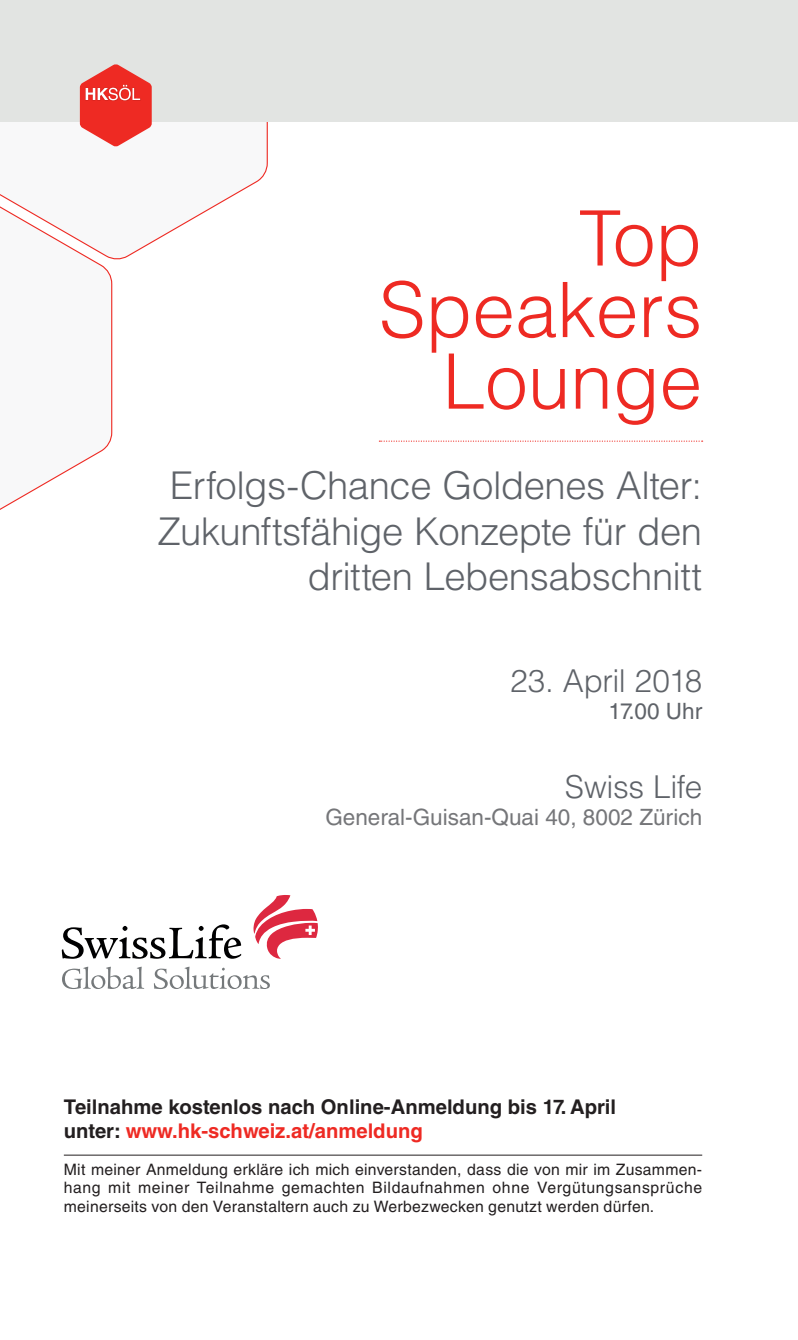
<style>
.page{position:relative;width:798px;height:1340px;background:#fff}
.page>*{position:absolute;margin:0;border:0;box-sizing:border-box;transform-origin:0 0}
.t1{font:300 76.5px/71.5px "Helvetica LT Std";color:#ee2a23;text-align:right}
.t2{font:300 38.25px/45.9px "Helvetica LT Std";letter-spacing:-.015em;color:#5f6369;text-align:right}
.t3{font:300 31.5px "Helvetica LT Std";letter-spacing:-.015em;color:#5f6369}
.t4{font:22.5px "Helvetica LT Std";color:#757679}
.t5{font:22.5px "Helvetica LT Std";color:#5f6369}
.t6{font:700 20.25px/24.3px "Helvetica LT Std";color:#231f20}
.t7{font:15.75px/18.9px "Helvetica LT Std";letter-spacing:.015em;color:#231f20;text-align:justify}
.s1{color:#ee2a23}
</style>
<div class="page">
<svg style="left:0;top:261px;width:113px;height:249px"></svg>
<svg style="left:0;top:121px;width:268px;height:140px"></svg>
<hr style="left:64px;top:1154px;width:638px;height:1px;background:#231f20">
<div style="left:0;top:0;width:797px;height:121px;background:#e2e4e2"></div>
<svg style="left:80px;top:64px;width:72px;height:83px"></svg>
<svg style="left:379px;top:440px;width:323px;height:2px"></svg>
<svg style="left:253px;top:895px;width:65px;height:63px"></svg>
<svg style="left:62px;top:966px;width:82px;height:23px"></svg>
<svg style="left:154px;top:966px;width:116px;height:23px"></svg>
<svg style="left:62px;top:924px;width:179px;height:34px"></svg>
<h1 class="t1" style="left:379px;top:202px;width:325px">Top<br>Speakers<br>Lounge</h1>
<h2 class="t2" style="left:157px;top:461px;width:546px">Erfolgs-Chance Goldenes Alter:<br>Zukunftsfähige Konzepte für den dritten Lebensabschnitt</h2>
<h3 class="t3" style="left:510px;top:661px;width:193px">23. April 2018</h3>
<h3 class="t5" style="left:608px;top:698px;width:95px">17.00 Uhr</h3>
<h3 class="t3" style="left:564px;top:766px;width:139px">Swiss Life</h3>
<h3 class="t4" style="left:325px;top:803px;width:378px">General-Guisan-Quai 40, 8002 Zürich</h3>
<p class="t6" style="left:64px;top:1094px;width:553px">Teilnahme kostenlos nach Online-Anmeldung bis 17. April unter: <span class="s1">www.hk-schweiz.at/anmeldung</span></p>
<p class="t7" style="left:64px;top:1159px;width:639px">Mit meiner Anmeldung erkläre ich mich einverstanden, dass die von mir im Zusammen&shy;hang mit meiner Teilnahme gemachten Bildaufnahmen ohne Vergütungsansprüche meinerseits von den Veranstaltern auch zu Werbezwecken genutzt werden dürfen.</p>
</div>
